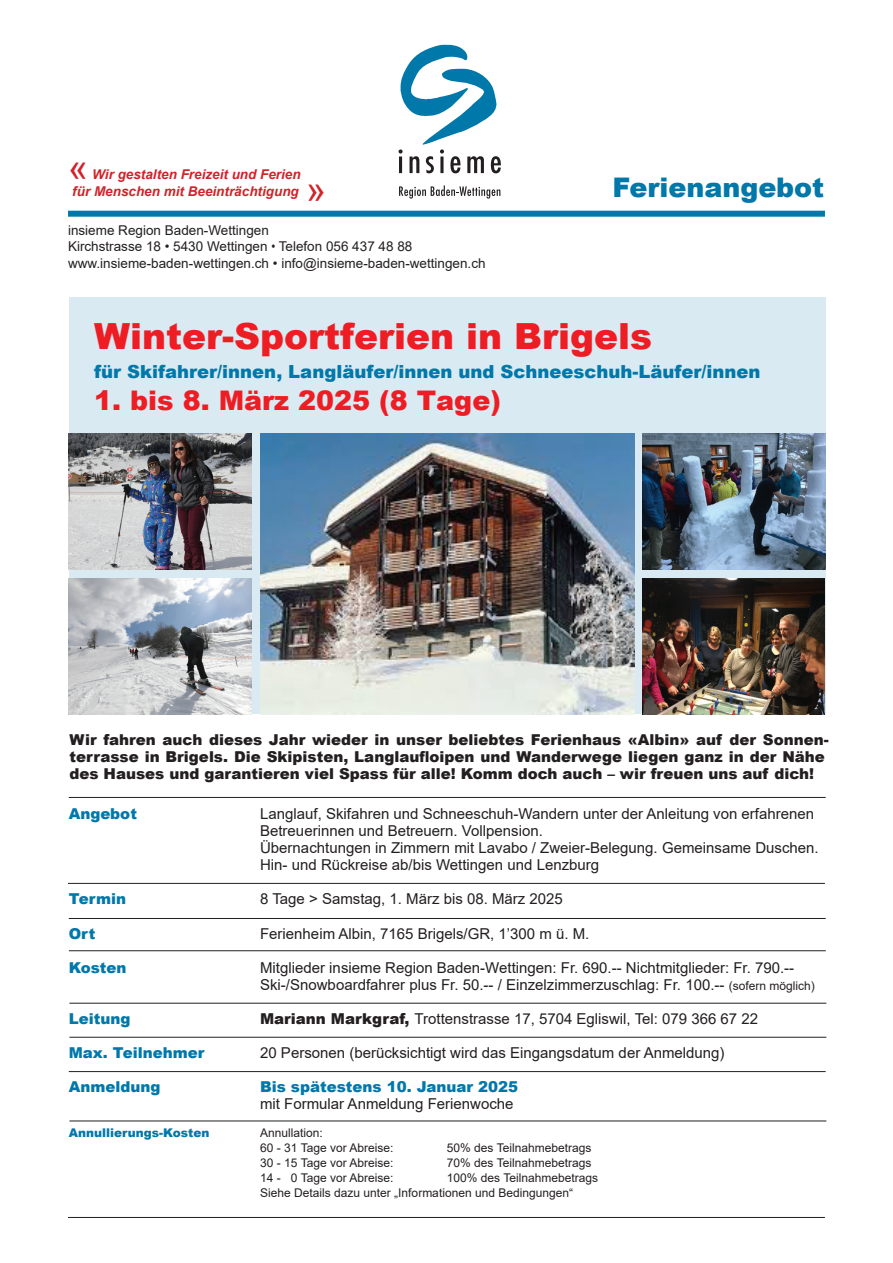
<style>
.page{position:relative;width:893px;height:1263px;background:#fff}
.page>*{position:absolute;margin:0;border:0;box-sizing:border-box;transform-origin:0 0}
.t1{font:900 36px "Arial";color:#ee1d23}
.t2{font:36px "Arial";color:#d1232a}
.t3{font:900 27px "Arial";color:#ee1d23}
.t4{font:900 27px "Arial";color:#0078aa}
.t5{font:900 18px "Arial";color:#0078aa}
.t6{font:15px/17px "Arial";color:#231f20}
.t7{font:900 15px/17px "Arial";color:#231f20}
.t8{font:900 15px "Arial";color:#0078aa}
.t9{font:13.5px/16.2px "Arial";color:#231f20}
.t10{font:italic 700 13.5px/16.2px "Arial";color:#d1232a;text-align:right}
.t11{font:12px/14.9px "Arial";color:#231f20}
.t12{font:900 12px "Arial";color:#0078aa}
.s1{font-family:"Arial Narrow"}
.s2{font-size:12px}
.s3{font-weight:900}
</style>
<div class="page">
<div style="left:68px;top:211px;width:757px;height:6px;background:#0078aa"></div>
<svg style="left:398px;top:45px;width:103px;height:128px"></svg>
<svg style="left:399px;top:185px;width:101px;height:14px"></svg>
<div style="left:69px;top:297px;width:757px;height:417px;background:#daeaf3"></div>
<hr style="left:68px;top:883px;width:757px;height:1px;background:#231f20">
<hr style="left:69px;top:918px;width:757px;height:1px;background:#231f20">
<hr style="left:69px;top:950px;width:757px;height:1px;background:#231f20">
<hr style="left:69px;top:1003px;width:757px;height:1px;background:#231f20">
<hr style="left:69px;top:1037px;width:757px;height:1px;background:#231f20">
<hr style="left:69px;top:1071px;width:757px;height:1px;background:#231f20">
<hr style="left:69px;top:1121px;width:757px;height:1px;background:#231f20">
<hr style="left:68px;top:1217px;width:757px;height:1px;background:#231f20">
<hr style="left:69px;top:797px;width:757px;height:1px;background:#231f20">
<img style="left:260px;top:433px;width:374px;height:281px">
<img style="left:69px;top:578px;width:183px;height:136px">
<img style="left:69px;top:433px;width:183px;height:137px">
<img style="left:643px;top:433px;width:183px;height:137px">
<img style="left:643px;top:578px;width:181px;height:136px">
<h1 class="t2" style="left:68px;top:143px;width:22px">«</h1>
<p class="t10" style="left:72px;top:167px;width:230px">Wir gestalten Freizeit und Ferien für Menschen mit Beeinträchtigung</p>
<h1 class="t2" style="left:306px;top:164px;width:22px">»</h1>
<h2 class="t4" style="left:612px;top:168px;width:213px">Ferienangebot</h2>
<p class="t9" style="left:68px;top:222px;width:419px">insieme Region Baden-Wettingen<br>Kirchstrasse 18 • 5430 Wettingen <span class="s1">•</span> Telefon 056 437 48 88 www.insieme-baden-wettingen.ch • info@insieme-baden-wettingen.ch</p>
<h1 class="t1" style="left:94px;top:310px;width:559px">Winter-Sportferien in Brigels</h1>
<p class="t5" style="left:94px;top:359px;width:668px">für Skifahrer/innen, Langläufer/innen und Schneeschuh-Läufer/innen</p>
<h2 class="t3" style="left:94px;top:381px;width:408px">1. bis 8. März 2025 (8 Tage)</h2>
<p class="t7" style="left:69px;top:731px;width:761px">Wir fahren auch dieses Jahr wieder in unser beliebtes Ferienhaus «Albin» auf der Sonnen&shy;terrasse in Brigels. Die Skipisten, Langlaufloipen und Wanderwege liegen ganz in der Nähe des Hauses und garantieren viel Spass für alle! Komm doch auch – wir freuen uns auf dich!</p>
<p class="t8" style="left:69px;top:803px;width:70px">Angebot</p>
<p class="t6" style="left:260px;top:805px;width:560px">Langlauf, Skifahren und Schneeschuh-Wandern unter der Anleitung von erfahrenen Betreuerinnen und Betreuern. Vollpension.<br>Übernachtungen in Zimmern mit Lavabo / Zweier-Belegung. Gemeinsame Duschen.<br>Hin- und Rückreise ab/bis Wettingen und Lenzburg</p>
<p class="t8" style="left:69px;top:888px;width:59px">Termin</p>
<p class="t6" style="left:260px;top:891px;width:304px">8 Tage &gt; Samstag, 1. März bis 08. März 2025</p>
<p class="t8" style="left:69px;top:922px;width:28px">Ort</p>
<p class="t6" style="left:260px;top:925px;width:331px">Ferienheim Albin, 7165 Brigels/GR, 1’300 m ü. M.</p>
<p class="t8" style="left:69px;top:956px;width:59px">Kosten</p>
<p class="t6" style="left:260px;top:959px;width:556px">Mitglieder insieme Region Baden-Wettingen: Fr. 690.-- Nichtmitglieder: Fr. 790.--<br>Ski-/Snowboardfahrer plus Fr. 50.-- / Einzelzimmerzuschlag: Fr. 100.-- <span class="s2">(sofern möglich)</span></p>
<p class="t8" style="left:69px;top:1007px;width:63px">Leitung</p>
<p class="t6" style="left:260px;top:1010px;width:499px"><span class="s3">Mariann Markgraf,</span> Trottenstrasse 17, 5704 Egliswil, Tel: 079 366 67 22</p>
<p class="t8" style="left:69px;top:1041px;width:137px">Max. Teilnehmer</p>
<p class="t6" style="left:260px;top:1044px;width:466px">20 Personen (berücksichtigt wird das Eingangsdatum der Anmeldung)</p>
<p class="t8" style="left:69px;top:1075px;width:93px">Anmeldung</p>
<p class="t8" style="left:260px;top:1075px;width:260px">Bis spätestens 10. Januar 2025</p>
<p class="t6" style="left:260px;top:1095px;width:255px">mit Formular Anmeldung Ferienwoche</p>
<p class="t12" style="left:69px;top:1124px;width:142px">Annullierungs-Kosten</p>
<p class="t11" style="left:260px;top:1126px;width:135px">Annullation:<br>60 - 31 Tage vor Abreise:</p>
<p class="t11" style="left:447px;top:1140px;width:146px">50% des Teilnahmebetrags</p>
<p class="t11" style="left:260px;top:1155px;width:135px">30 - 15 Tage vor Abreise:</p>
<p class="t11" style="left:447px;top:1155px;width:146px">70% des Teilnahmebetrags</p>
<p class="t11" style="left:260px;top:1170px;width:135px">14 - 0 Tage vor Abreise:</p>
<p class="t11" style="left:260px;top:1170px;width:339px;text-indent:187px">100% des Teilnahmebetrags<br>Siehe Details dazu unter „Informationen und Bedingungen“</p>
</div>
